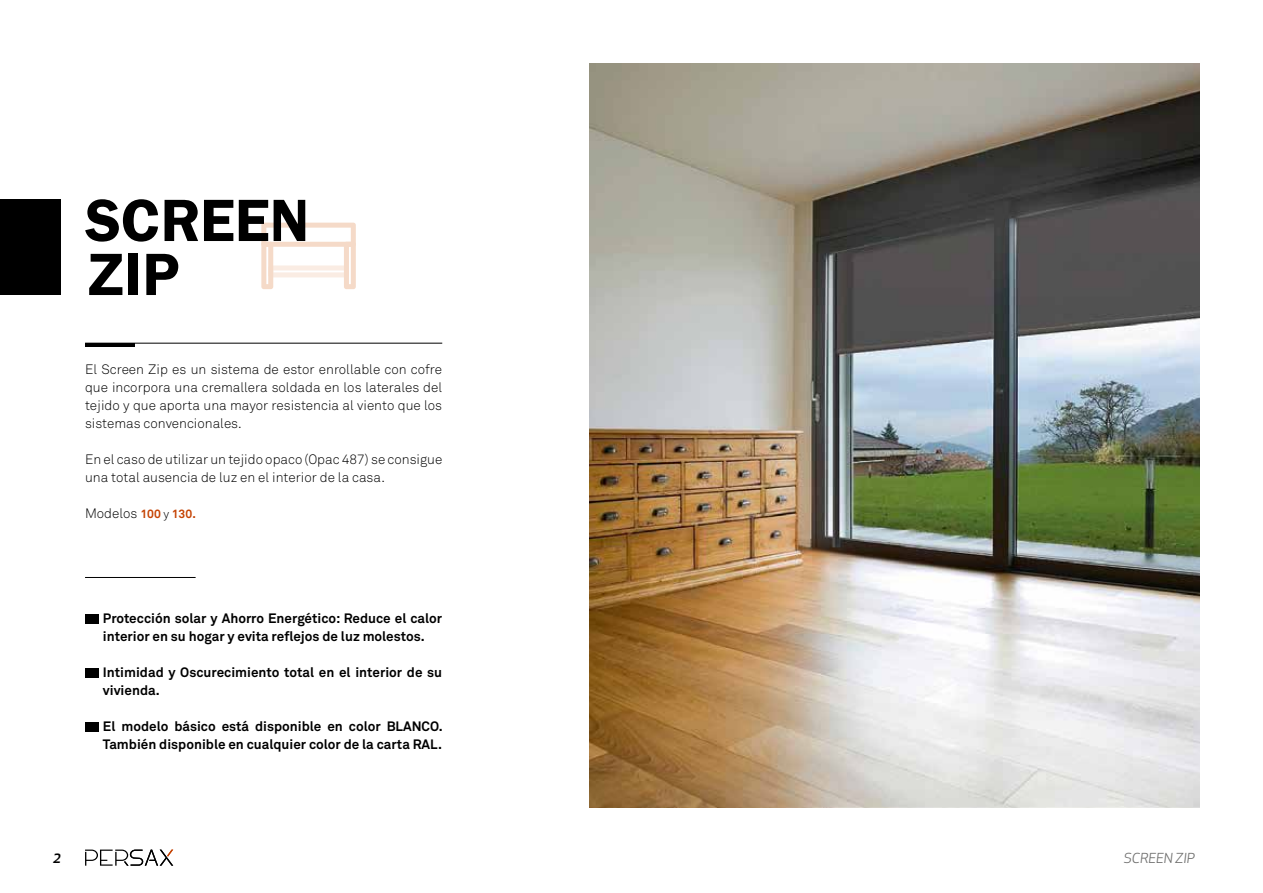
<style>
.page{position:relative;width:1263px;height:893px;background:#fff}
.page>*{position:absolute;margin:0;border:0;box-sizing:border-box;transform-origin:0 0}
.t1{font:600 60px/54px "ITC Franklin Gothic Std";color:#000}
.t2{font:italic 500 15px "Apex New";color:#000}
.t3{font:300 13.5px/18px "Akkurat Std";color:#000;text-align:justify}
.t4{font:700 13.5px/18px "Akkurat Std";color:#000}
.t5{font:italic 13.5px "Apex New";color:#6f6f6e}
.s1{font-weight:700;font-size:12px;color:#c54304}
.s2{font-size:12px}
</style>
<div class="page">
<svg style="left:85px;top:850px;width:88px;height:16px"></svg>
<svg style="left:261px;top:223px;width:95px;height:66px"></svg>
<div style="left:0;top:200px;width:61px;height:95px;background:#000"></div>
<div style="left:85px;top:614px;width:13px;height:9px;background:#000"></div>
<div style="left:85px;top:668px;width:13px;height:9px;background:#000"></div>
<div style="left:85px;top:722px;width:13px;height:9px;background:#000"></div>
<hr style="left:85px;top:343px;width:357px;height:1px;background:#000">
<hr style="left:85px;top:577px;width:111px;height:1px;background:#000">
<hr style="left:85px;top:343px;width:50px;height:3px;background:#000">
<img style="left:590px;top:64px;width:609px;height:744px">
<h1 class="t1" style="left:85px;top:193px;width:226px">SCREEN<br>ZIP</h1>
<p class="t3" style="left:85px;top:360px;width:359px">El Screen Zip es un sistema de estor enrollable con cofre que incorpora una cremallera soldada en los laterales del tejido y que aporta una mayor resistencia al viento que los sistemas convencionales.</p>
<p class="t3" style="left:85px;top:450px;width:359px">En el caso de utilizar un tejido opaco (Opac 487) se consigue una total ausencia de luz en el interior de la casa.</p>
<p class="t3" style="left:85px;top:504px;width:112px">Modelos <span class="s1">100</span> <span class="s2">y</span> <span class="s1">130.</span></p>
<p class="t4" style="left:103px;top:610px;width:341px">Protección solar y Ahorro Energético: Reduce el calor interior en su hogar y evita reflejos de luz molestos.</p>
<p class="t4" style="left:103px;top:664px;width:341px">Intimidad y Oscurecimiento total en el interior de su vivienda.</p>
<p class="t4" style="left:103px;top:718px;width:341px">El modelo básico está disponible en color BLANCO.<br>También disponible en cualquier color de la carta RAL.</p>
<p class="t2" style="left:53px;top:848px;width:9px">2</p>
<p class="t5" style="left:1124px;top:850px;width:73px">SCREEN ZIP</p>
</div>
